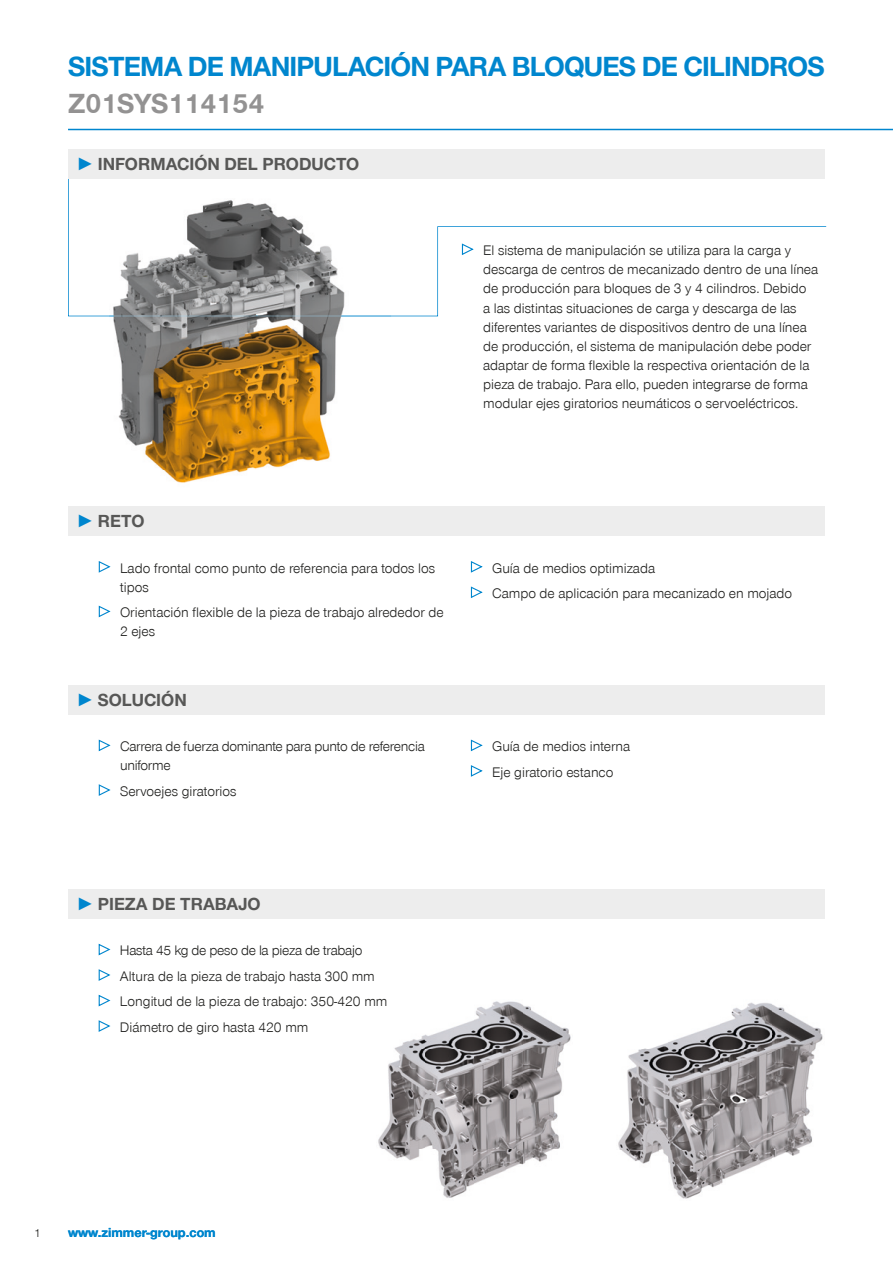
<style>
.page{position:relative;width:893px;height:1263px;background:#fff}
.page>*{position:absolute;margin:0;border:0;box-sizing:border-box;transform-origin:0 0}
.t1{font:700 28.5px "Zimmer Group Sans Global";letter-spacing:-.03em;color:#0086ce}
.t2{font:700 28.5px "Zimmer Group Sans Global";color:#939292}
.t3{font:700 18px "Zimmer Group Sans Global";color:#575756}
.t4{font:300 14.25px/19.2px "Zimmer Group Sans Global";color:#1d1d1b}
.t5{font:300 14.25px/19.2px "Zimmer Group Sans Global";letter-spacing:-.02em;color:#1d1d1b}
.t6{font:700 13.5px "Zimmer Group Sans Global";color:#0086ce}
.t7{font:300 12px "Zimmer Group Sans Global";color:#1d1d1b}
.s1{font-family:"Zimmer Group Sans";color:#0086ce}
</style>
<div class="page">
<svg style="left:68px;top:179px;width:758px;height:137px"></svg>
<hr style="left:68px;top:129px;width:825px;height:1px;background:#0086ce">
<img style="left:109px;top:179px;width:282px;height:304px">
<img style="left:109px;top:316px;width:282px;height:1px">
<img style="left:378px;top:1001px;width:193px;height:197px">
<img style="left:618px;top:1002px;width:205px;height:197px">
<svg style="left:461px;top:243px;width:14px;height:13px"></svg>
<svg style="left:98px;top:561px;width:13px;height:12px"></svg>
<svg style="left:98px;top:605px;width:13px;height:13px"></svg>
<svg style="left:470px;top:561px;width:13px;height:12px"></svg>
<svg style="left:470px;top:586px;width:13px;height:12px"></svg>
<svg style="left:98px;top:739px;width:13px;height:13px"></svg>
<svg style="left:98px;top:784px;width:13px;height:12px"></svg>
<svg style="left:470px;top:739px;width:13px;height:13px"></svg>
<svg style="left:470px;top:765px;width:13px;height:12px"></svg>
<div style="left:68px;top:506px;width:757px;height:30px;background:#ededed"></div>
<div style="left:68px;top:685px;width:757px;height:29px;background:#ededed"></div>
<div style="left:68px;top:889px;width:757px;height:29px;background:#ededed"></div>
<svg style="left:98px;top:943px;width:13px;height:13px"></svg>
<svg style="left:98px;top:969px;width:13px;height:12px"></svg>
<svg style="left:98px;top:994px;width:13px;height:13px"></svg>
<svg style="left:98px;top:1020px;width:13px;height:12px"></svg>
<div style="left:68px;top:149px;width:757px;height:30px;background:#ededed"></div>
<h1 class="t1" style="left:68px;top:49px;width:758px">SISTEMA DE MANIPULACIÓN PARA BLOQUES DE CILINDROS</h1>
<h1 class="t2" style="left:68px;top:87px;width:198px">Z01SYS114154</h1>
<p class="t3" style="left:77px;top:153px;width:284px"><span class="s1">►</span> INFORMACIÓN DEL PRODUCTO</p>
<p class="t4" style="left:483px;top:241px;width:337px">El sistema de manipulación se utiliza para la carga y descarga de centros de mecanizado dentro de una línea de producción para bloques de 3 y 4 cilindros. Debido<br>a las distintas situaciones de carga y descarga de las diferentes variantes de dispositivos dentro de una línea de producción, el sistema de manipulación debe poder adaptar de forma flexible la respectiva orientación de la pieza de trabajo. Para ello, pueden integrarse de forma modular ejes giratorios neumáticos o servoeléctricos.</p>
<p class="t3" style="left:77px;top:510px;width:69px"><span class="s1">►</span> RETO</p>
<p class="t4" style="left:120px;top:558px;width:317px">Lado frontal como punto de referencia para todos los tipos</p>
<p class="t4" style="left:120px;top:603px;width:325px">Orientación flexible de la pieza de trabajo alrededor de<br>2 ejes</p>
<p class="t3" style="left:77px;top:689px;width:112px"><span class="s1">►</span> SOLUCIÓN</p>
<p class="t5" style="left:120px;top:737px;width:306px">Carrera de fuerza dominante para punto de referencia uniforme</p>
<p class="t4" style="left:120px;top:781px;width:118px">Servoejes giratorios</p>
<p class="t3" style="left:77px;top:893px;width:186px"><span class="s1">►</span> PIEZA DE TRABAJO</p>
<p class="t4" style="left:120px;top:938px;width:269px;line-height:25.5px">Hasta 45 kg de peso de la pieza de trabajo Altura de la pieza de trabajo hasta 300 mm Longitud de la pieza de trabajo: 350-420 mm Diámetro de giro hasta 420 mm</p>
<p class="t4" style="left:492px;top:555px;width:302px;line-height:25.5px">Guía de medios optimizada<br>Campo de aplicación para mecanizado en mojado</p>
<p class="t4" style="left:492px;top:734px;width:140px;line-height:25.5px">Guía de medios interna<br>Eje giratorio estanco</p>
<p class="t7" style="left:34px;top:1226px;width:8px">1</p>
<p class="t6" style="left:68px;top:1224px;width:149px">www.zimmer-group.com</p>
</div>
